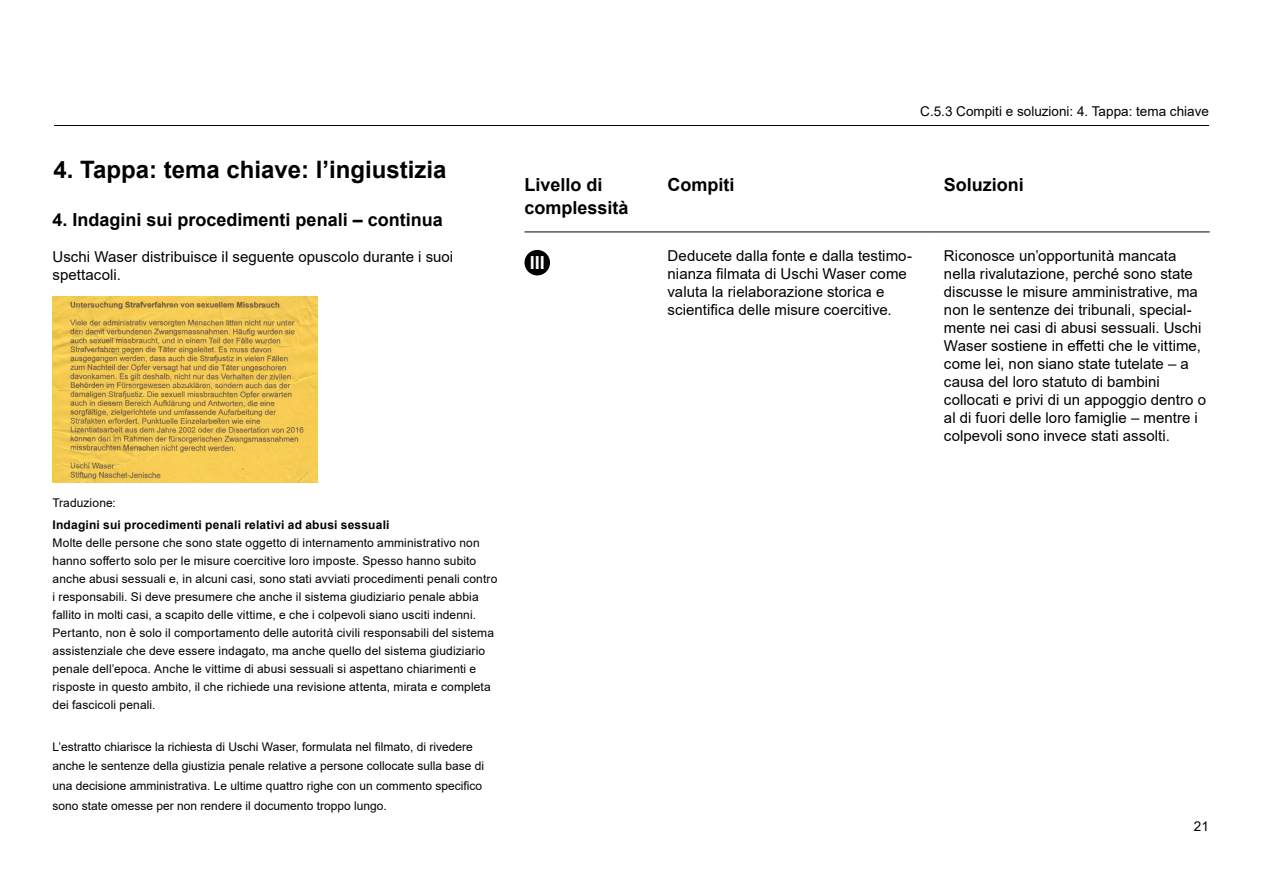
<style>
.page{position:relative;width:1263px;height:893px;background:#fff}
.page>*{position:absolute;margin:0;border:0;box-sizing:border-box;transform-origin:0 0}
.t1{font:700 24px "Arial";color:#000}
.t2{font:700 18px/22.5px "Arial";color:#000}
.t3{font:700 18px "Arial";color:#fff}
.t4{font:15px/18px "Arial";color:#000}
.t5{font:13.5px "Arial";color:#000}
.t6{font:12px/18px "Arial";letter-spacing:.01em;color:#000}
.t7{font:700 12px "Arial";letter-spacing:.015em;color:#000}
</style>
<div class="page">
<hr style="left:54px;top:125px;width:1155px;height:1px;background:#000">
<hr style="left:524px;top:232px;width:133px;height:1px;background:#000">
<hr style="left:657px;top:232px;width:276px;height:1px;background:#000">
<hr style="left:933px;top:232px;width:277px;height:1px;background:#000">
<div style="left:524px;top:250px;width:26px;height:25px;background:#000;border-radius:50%"></div>
<img style="left:53px;top:297px;width:264px;height:186px">
<h1 class="t1" style="left:54px;top:153px;width:395px">4. Tappa: tema chiave: l’ingiustizia</h1>
<h2 class="t2" style="left:53px;top:208px;width:392px">4. Indagini sui procedimenti penali – continua</h2>
<p class="t4" style="left:53px;top:247px;width:402px">Uschi Waser distribuisce il seguente opuscolo durante i suoi spettacoli.</p>
<p class="t6" style="left:53px;top:493px;width:65px">Traduzione:</p>
<p class="t7" style="left:53px;top:516px;width:338px">Indagini sui procedimenti penali relativi ad abusi sessuali</p>
<p class="t6" style="left:53px;top:533px;width:446px">Molte delle persone che sono state oggetto di internamento amministrativo non hanno sofferto solo per le misure coercitive loro imposte. Spesso hanno subito anche abusi sessuali e, in alcuni casi, sono stati avviati procedimenti penali contro i responsabili. Si deve presumere che anche il sistema giudiziario penale abbia fallito in molti casi, a scapito delle vittime, e che i colpevoli siano usciti indenni.<br>Pertanto, non è solo il comportamento delle autorità civili responsabili del sistema assistenziale che deve essere indagato, ma anche quello del sistema giudiziario penale dell’epoca. Anche le vittime di abusi sessuali si aspettano chiarimenti e risposte in questo ambito, il che richiede una revisione attenta, mirata e completa dei fascicoli penali.</p>
<p class="t6" style="left:53px;top:737px;width:433px;line-height:19.6px">L’estratto chiarisce la richiesta di Uschi Waser, formulata nel filmato, di rivedere anche le sentenze della giustizia penale relative a persone collocate sulla base di una decisione amministrativa. Le ultime quattro righe con un commento specifico sono state omesse per non rendere il documento troppo lungo.</p>
<p class="t5" style="left:920px;top:102px;width:290px">C.5.3 Compiti e soluzioni: 4. Tappa: tema chiave</p>
<h2 class="t2" style="left:524px;top:174px;width:106px">Livello di complessità</h2>
<h2 class="t2" style="left:668px;top:174px;width:68px">Compiti</h2>
<h2 class="t2" style="left:944px;top:174px;width:82px">Soluzioni</h2>
<h2 class="t3" style="left:530px;top:250px;width:17px">III</h2>
<p class="t4" style="left:668px;top:246px;width:246px">Deducete dalla fonte e dalla testimo&shy;nianza filmata di Uschi Waser come valuta la rielaborazione storica e scientifica delle misure coercitive.</p>
<p class="t4" style="left:944px;top:246px;width:264px">Riconosce un’opportunità mancata nella rivalutazione, perché sono state discusse le misure amministrative, ma non le sentenze dei tribunali, special&shy;mente nei casi di abusi sessuali. Uschi Waser sostiene in effetti che le vittime, come lei, non siano state tutelate – a causa del loro statuto di bambini collocati e privi di un appoggio dentro o al di fuori delle loro famiglie – mentre i colpevoli sono invece stati assolti.</p>
<p class="t5" style="left:1194px;top:817px;width:17px">21</p>
</div>
